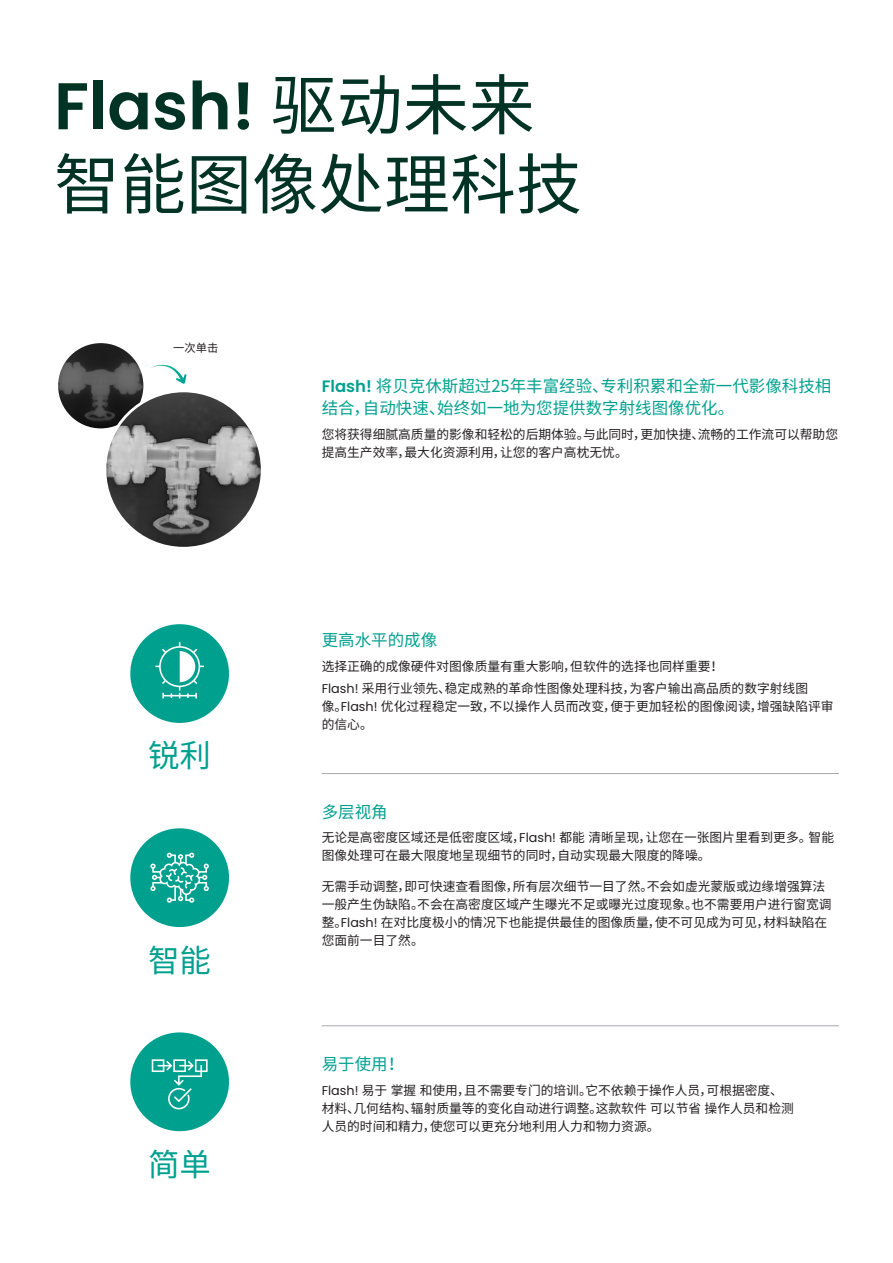
<style>
.page{position:relative;width:893px;height:1263px;background:#fff}
.page>*{position:absolute;margin:0;border:0;box-sizing:border-box;transform-origin:0 0}
._44pt-headline{font:66px/79.2px "Noto Sans SC";color:#003323}
._21pt-subhead{font:31.5px "Noto Sans SC";color:#00a08f}
._10_5pt-body_subhead{font:16.5px/22.5px "Noto Sans SC";color:#00a08f}
._8_5pt-body_text{font:12.75px/18px "Noto Sans SC";color:#231f20}
._21pt-subhead-2{font:12.75px/18px "Noto Sans SC";color:#231f20}
._8_5pt-body_text-2{font:11.25px "Noto Sans SC";color:#231f20}
.s1{font-family:"Poppins";font-weight:600}
.s2{font-family:"Poppins"}
</style>
<div class="page">
<div style="left:129px;top:1031px;width:101px;height:101px;background:#00a08f;border-radius:50%"></div>
<div style="left:128px;top:1030px;width:103px;height:103px;border:2px solid #fff;border-radius:50%"></div>
<svg style="left:152px;top:1059px;width:56px;height:50px"></svg>
<div style="left:129px;top:827px;width:101px;height:101px;background:#00a08f;border-radius:50%"></div>
<div style="left:128px;top:826px;width:103px;height:103px;border:2px solid #fff;border-radius:50%"></div>
<svg style="left:150px;top:853px;width:59px;height:50px"></svg>
<svg style="left:151px;top:365px;width:35px;height:19px"></svg>
<img style="left:58px;top:343px;width:85px;height:85px;border-radius:43px">
<img style="left:105px;top:391px;width:157px;height:157px;border-radius:79px">
<div style="left:104px;top:390px;width:160px;height:159px;border:3px solid #fff;border-radius:50%"></div>
<div style="left:129px;top:623px;width:101px;height:101px;background:#00a08f;border-radius:50%"></div>
<div style="left:128px;top:622px;width:103px;height:103px;border:2px solid #fff;border-radius:50%"></div>
<svg style="left:155px;top:642px;width:49px;height:57px"></svg>
<hr style="left:322px;top:1025px;width:517px;height:1px;background:#a8a9ad">
<hr style="left:322px;top:773px;width:517px;height:1px;background:#a8a9ad">
<p class="_44pt-headline" style="left:54px;top:67px;width:529px"><span class="s1">Flash!</span> 驱动未来智能图像处理科技</p>
<p class="_8_5pt-body_text-2" style="left:173px;top:342px;width:47px">一次单击</p>
<p class="_21pt-subhead" style="left:148px;top:738px;width:65px">锐利</p>
<p class="_21pt-subhead" style="left:148px;top:942px;width:65px">智能</p>
<p class="_21pt-subhead" style="left:148px;top:1146px;width:65px">简单</p>
<p class="_10_5pt-body_subhead" style="left:322px;top:375px;width:511px"><span class="s1">Flash!</span> 将贝克休斯超过25年丰富经验、专利积累和全新一代影像科技相结合，自动快速、始终如一地为您提供数字射线图像优化。</p>
<p class="_21pt-subhead-2" style="left:322px;top:425px;width:518px">您将获得细腻高质量的影像和轻松的后期体验。与此同时，更加快捷、流畅的工作流可以帮助您提高生产效率，最大化资源利用，让您的客户高枕无忧。</p>
<p class="_10_5pt-body_subhead" style="left:322px;top:629px;width:117px">更高水平的成像</p>
<p class="_8_5pt-body_text" style="left:322px;top:657px;width:403px">选择正确的成像硬件对图像质量有重大影响，但软件的选择也同样重要！</p>
<p class="_8_5pt-body_text" style="left:322px;top:679px;width:513px"><span class="s2">Flash!</span> 采用行业领先、稳定成熟的革命性图像处理科技，为客户输出高品质的数字射线图<br>像。<span class="s2">Flash!</span> 优化过程稳定一致，不以操作人员而改变，便于更加轻松的图像阅读，增强缺陷评审的信心。</p>
<p class="_10_5pt-body_subhead" style="left:322px;top:801px;width:67px">多层视角</p>
<p class="_8_5pt-body_text" style="left:322px;top:829px;width:514px">无论是高密度区域还是低密度区域，<span class="s2">Flash!</span> 都能清晰呈现，让您在一张图片里看到更多。智能图像处理可在最大限度地呈现细节的同时，自动实现最大限度的降噪。</p>
<p class="_8_5pt-body_text" style="left:322px;top:878px;width:511px">无需手动调整，即可快速查看图像，所有层次细节一目了然。不会如虚光蒙版或边缘增强算法一般产生伪缺陷。不会在高密度区域产生曝光不足或曝光过度现象。也不需要用户进行窗宽调整。<span class="s2">Flash!</span> 在对比度极小的情况下也能提供最佳的图像质量，使不可见成为可见，材料缺陷在您面前一目了然。</p>
<p class="_10_5pt-body_subhead" style="left:322px;top:1053px;width:84px">易于使用！</p>
<p class="_8_5pt-body_text" style="left:322px;top:1081px;width:474px"><span class="s2">Flash!</span> 易于掌握和使用，且不需要专门的培训。它不依赖于操作人员，可根据密度、材料、几何结构、辐射质量等的变化自动进行调整。这款软件可以节省操作人员和检测人员的时间和精力，使您可以更充分地利用人力和物力资源。</p>
</div>
